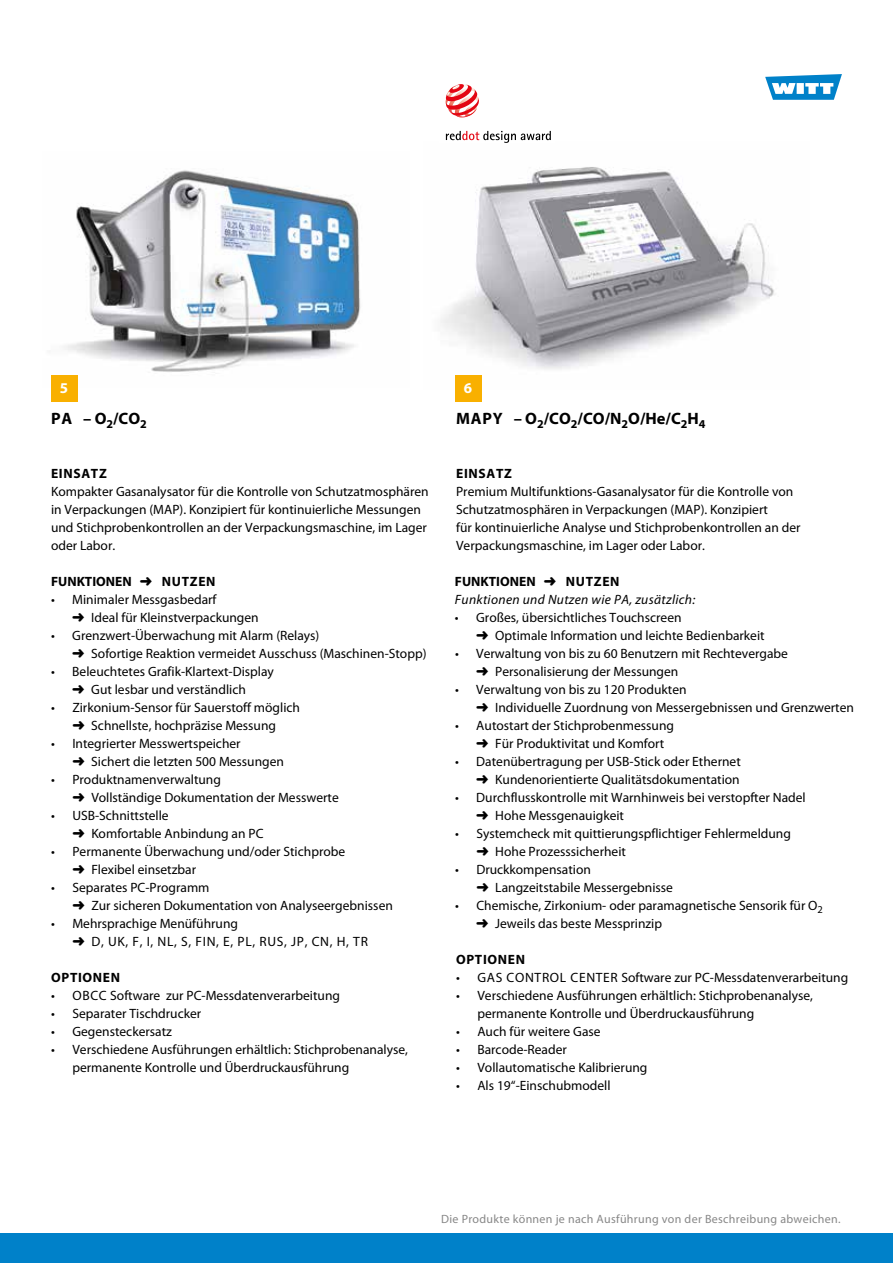
<style>
.page{position:relative;width:893px;height:1263px;background:#fff}
.page>*{position:absolute;margin:0;border:0;box-sizing:border-box;transform-origin:0 0}
.t1{font:700 16.5px "Myriad Pro";letter-spacing:.025em;color:#000}
.t2{font:700 15px "Myriad Pro";color:#fff}
.t3{font:13.5px/18px "Myriad Pro";color:#000}
.t4{font:italic 13.5px/18px "Myriad Pro";letter-spacing:.025em;color:#000}
.t5{font:700 13.5px "Myriad Pro";letter-spacing:.05em;color:#000}
.t6{font:700 13.5px "Myriad Pro";color:#000}
.t7{font:12px "Myriad Pro";letter-spacing:.025em;color:#878787}
.s1{font-weight:700;font-style:normal}
</style>
<div class="page">
<svg style="left:765px;top:74px;width:77px;height:26px"></svg>
<img style="left:440px;top:167px;width:335px;height:222px">
<img style="left:64px;top:170px;width:297px;height:218px">
<div style="left:455px;top:375px;width:26px;height:26px;background:#f9b000"></div>
<div style="left:51px;top:375px;width:26px;height:26px;background:#f9b000"></div>
<div style="left:0;top:1234px;width:893px;height:29px;background:#0081c9"></div>
<svg style="left:445px;top:84px;width:106px;height:59px"></svg>
<p class="t2" style="left:60px;top:379px;width:10px">5</p>
<p class="t1" style="left:51px;top:407px;width:97px">PA – O<sub>2</sub>/CO<sub>2</sub></p>
<p class="t5" style="left:51px;top:464px;width:57px">EINSATZ</p>
<p class="t3" style="left:51px;top:482px;width:379px">Kompakter Gasanalysator für die Kontrolle von Schutzatmosphären in Verpackungen (MAP). Konzipiert für kontinuierliche Messungen und Stichprobenkontrollen an der Verpackungsmaschine, im Lager oder Labor.</p>
<p class="t6" style="left:51px;top:572px;width:166px">FUNKTIONEN ➜ NUTZEN</p>
<p class="t3" style="left:72px;top:590px;width:188px;text-indent:-21px">• Minimaler Messgasbedarf<br>➜ Ideal für Kleinstverpackungen</p>
<p class="t3" style="left:72px;top:626px;width:356px;text-indent:-21px">• Grenzwert-Überwachung mit Alarm (Relays)<br>➜ Sofortige Reaktion vermeidet Ausschuss (Maschinen-Stopp)</p>
<p class="t3" style="left:51px;top:662px;width:224px;text-align:center">• Beleuchtetes Grafik-Klartext-Display ➜ Gut lesbar und verständlich</p>
<p class="t3" style="left:51px;top:698px;width:250px;text-align:center">• Zirkonium-Sensor für Sauerstoff möglich ➜ Schnellste, hochpräzise Messung</p>
<p class="t3" style="left:72px;top:734px;width:213px;text-indent:-21px">• Integrierter Messwertspeicher<br>➜ Sichert die letzten 500 Messungen</p>
<p class="t3" style="left:72px;top:770px;width:268px;text-indent:-21px">• Produktnamenverwaltung<br>➜ Vollständige Dokumentation der Messwerte</p>
<p class="t3" style="left:72px;top:806px;width:193px;text-indent:-21px">• USB-Schnittstelle<br>➜ Komfortable Anbindung an PC</p>
<p class="t3" style="left:72px;top:842px;width:274px;text-indent:-21px">• Permanente Überwachung und/oder Stichprobe ➜ Flexibel einsetzbar</p>
<p class="t3" style="left:72px;top:878px;width:322px;text-indent:-21px">• Separates PC-Programm<br>➜ Zur sicheren Dokumentation von Analyseergebnissen</p>
<p class="t3" style="left:72px;top:914px;width:297px;text-indent:-21px">• Mehrsprachige Menüführung<br>➜ D, UK, F, I, NL, S, FIN, E, PL, RUS, JP, CN, H, TR</p>
<p class="t5" style="left:51px;top:968px;width:71px">OPTIONEN</p>
<p class="t3" style="left:51px;top:986px;width:290px">• OBCC Software zur PC-Messdatenverarbeitung</p>
<p class="t3" style="left:51px;top:1004px;width:152px">• Separater Tischdrucker</p>
<p class="t3" style="left:51px;top:1022px;width:122px">• Gegensteckersatz</p>
<p class="t3" style="left:72px;top:1040px;width:337px;text-indent:-21px">• Verschiedene Ausführungen erhältlich: Stichprobenanalyse, permanente Kontrolle und Überdruckausführung</p>
<p class="t2" style="left:464px;top:379px;width:10px">6</p>
<p class="t1" style="left:456px;top:407px;width:251px">MAPY – O<sub>2</sub>/CO<sub>2</sub>/CO/N<sub>2</sub>O/He/C<sub>2</sub>H<sub>4</sub></p>
<p class="t5" style="left:456px;top:464px;width:57px">EINSATZ</p>
<p class="t3" style="left:456px;top:482px;width:346px">Premium Multifunktions-Gasanalysator für die Kontrolle von Schutzatmosphären in Verpackungen (MAP). Konzipiert<br>für kontinuierliche Analyse und Stichprobenkontrollen an der Verpackungsmaschine, im Lager oder Labor.</p>
<p class="t4" style="left:455px;top:572px;width:242px"><span class="s1">FUNKTIONEN</span> ➜ <span class="s1">NUTZEN<br></span>Funktionen und Nutzen wie PA, zusätzlich:</p>
<p class="t3" style="left:476px;top:608px;width:290px;text-indent:-21px">• Großes, übersichtliches Touchscreen<br>➜ Optimale Information und leichte Bedienbarkeit</p>
<p class="t3" style="left:476px;top:644px;width:313px;text-indent:-21px">• Verwaltung von bis zu 60 Benutzern mit Rechtevergabe ➜ Personalisierung der Messungen</p>
<p class="t3" style="left:476px;top:680px;width:379px;text-indent:-21px">• Verwaltung von bis zu 120 Produkten<br>➜ Individuelle Zuordnung von Messergebnissen und Grenzwerten</p>
<p class="t3" style="left:476px;top:716px;width:199px;text-indent:-21px">• Autostart der Stichprobenmessung ➜ Für Produktivitat und Komfort</p>
<p class="t3" style="left:455px;top:752px;width:287px;text-align:right">• Datenübertragung per USB-Stick oder Ethernet ➜ Kundenorientierte Qualitätsdokumentation</p>
<p class="t3" style="left:476px;top:788px;width:331px;text-indent:-21px">• Durchflusskontrolle mit Warnhinweis bei verstopfter Nadel ➜ Hohe Messgenauigkeit</p>
<p class="t3" style="left:476px;top:824px;width:316px;text-indent:-21px">• Systemcheck mit quittierungspflichtiger Fehlermeldung ➜ Hohe Prozesssicherheit</p>
<p class="t3" style="left:476px;top:860px;width:198px;text-indent:-21px">• Druckkompensation<br>➜ Langzeitstabile Messergebnisse</p>
<p class="t3" style="left:476px;top:896px;width:348px;text-indent:-21px">• Chemische, Zirkonium- oder paramagnetische Sensorik für O<sub>2 </sub>➜ Jeweils das beste Messprinzip</p>
<p class="t5" style="left:456px;top:950px;width:71px">OPTIONEN</p>
<p class="t3" style="left:456px;top:968px;width:394px">• GAS CONTROL CENTER Software zur PC-Messdatenverarbeitung</p>
<p class="t3" style="left:477px;top:986px;width:337px;text-indent:-21px">• Verschiedene Ausführungen erhältlich: Stichprobenanalyse, permanente Kontrolle und Überdruckausführung</p>
<p class="t3" style="left:456px;top:1022px;width:146px">• Auch für weitere Gase</p>
<p class="t3" style="left:456px;top:1040px;width:112px">• Barcode-Reader</p>
<p class="t3" style="left:456px;top:1058px;width:193px">• Vollautomatische Kalibrierung</p>
<p class="t3" style="left:456px;top:1076px;width:156px">• Als 19“-Einschubmodell</p>
<p class="t7" style="left:441px;top:1212px;width:401px">Die Produkte können je nach Ausführung von der Beschreibung abweichen.</p>
</div>
